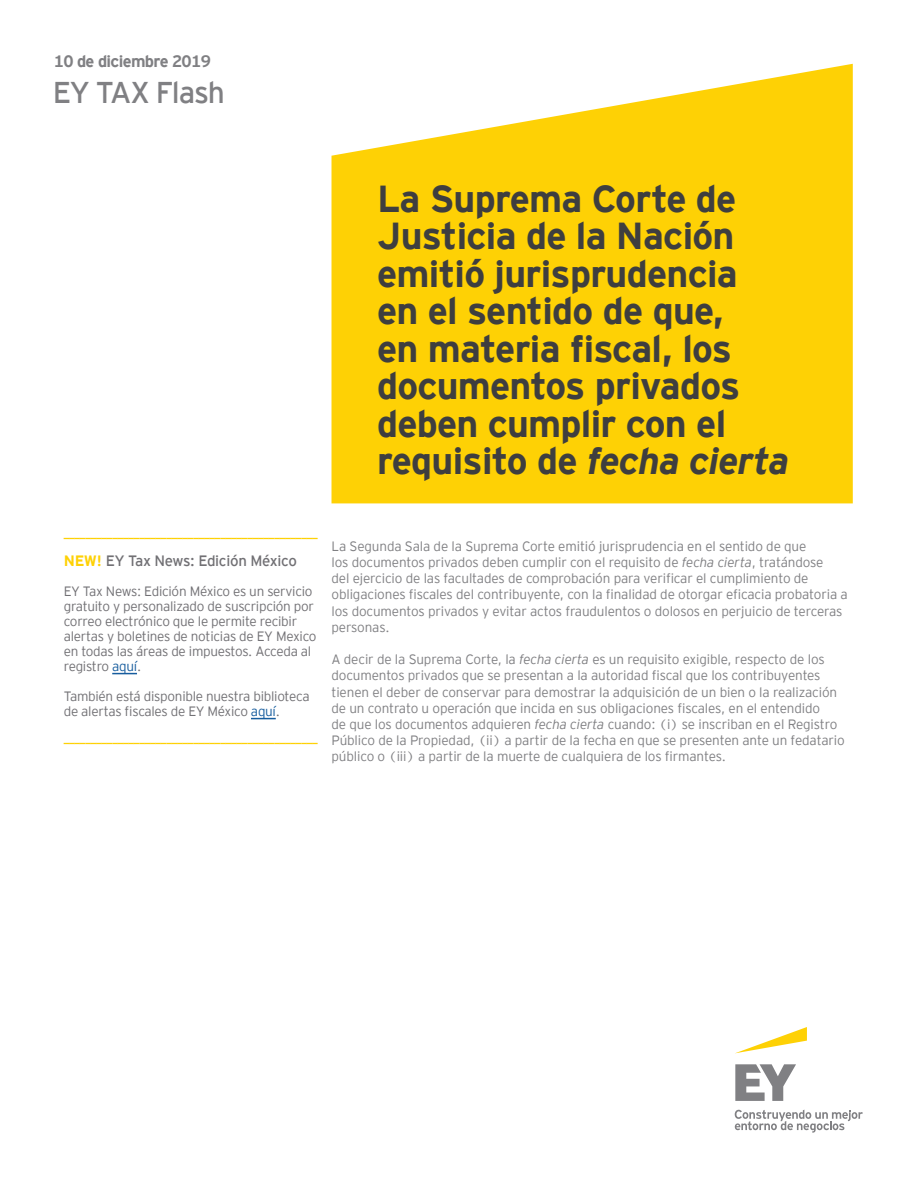
<style>
.page{position:relative;width:918px;height:1188px;background:#fff}
.page>*{position:absolute;margin:0;border:0;box-sizing:border-box;transform-origin:0 0}
.t1{font:700 37.5px/37.5px "EY Interstate";letter-spacing:-.02em;color:#3e3e3f}
.t2{font:30px "EY Interstate";letter-spacing:-.04em;color:#808083}
.t3{font:700 16.5px "EY Interstate";letter-spacing:-.04em;color:#808083}
.t4{font:15px "EY Interstate";letter-spacing:-.02em;color:#717074}
.t5{font:300 13.5px/16.2px "EY Interstate";letter-spacing:-.01em;color:#808083}
.t6{font:300 13.5px/15px "EY Interstate";letter-spacing:-.02em;color:#717074}
.t7{font:700 11.25px "EY Interstate";color:#fed105}
.s1{font-style:italic}
.s2{font-weight:700;color:#fed105}
.s3{color:#175d9e}
</style>
<div class="page">
<svg style="left:332px;top:64px;width:521px;height:440px;fill:#fed105"></svg>
<svg style="left:735px;top:1064px;width:61px;height:37px"></svg>
<svg style="left:735px;top:1110px;width:128px;height:23px"></svg>
<svg style="left:736px;top:1027px;width:71px;height:26px"></svg>
<svg style="left:112px;top:673px;width:25px;height:1px"></svg>
<svg style="left:251px;top:718px;width:25px;height:1px"></svg>
<p class="t3" style="left:54px;top:52px;width:159px">10 de diciembre 2019</p>
<p class="t2" style="left:53px;top:75px;width:174px">EY TAX Flash</p>
<p class="t1" style="left:377px;top:180px;width:414px">La Suprema Corte de<br>Justicia de la Nación emitió jurisprudencia<br>en el sentido de que,<br>en materia fiscal, los documentos privados deben cumplir con el requisito de <span class="s1">fecha cierta</span></p>
<p class="t7" style="left:64px;top:527px;width:256px">_______________________________________________</p>
<p class="t4" style="left:64px;top:553px;width:235px"><span class="s2">NEW!</span> EY Tax News: Edición México</p>
<p class="t6" style="left:64px;top:584px;width:254px">EY Tax News: Edición México es un servicio gratuito y personalizado de suscripción por correo electrónico que le permite recibir alertas y boletines de noticias de EY Mexico en todas las áreas de impuestos. Acceda al registro <span class="s3">aquí</span>.</p>
<p class="t6" style="left:64px;top:689px;width:247px">También está disponible nuestra biblioteca de alertas fiscales de EY México <span class="s3">aquí</span>.</p>
<p class="t7" style="left:64px;top:732px;width:256px">_______________________________________________</p>
<p class="t5" style="left:332px;top:538px;width:518px">La Segunda Sala de la Suprema Corte emitió jurisprudencia en el sentido de que<br>los documentos privados deben cumplir con el requisito de <span class="s1">fecha cierta</span>, tratándose<br>del ejercicio de las facultades de comprobación para verificar el cumplimiento de obligaciones fiscales del contribuyente, con la finalidad de otorgar eficacia probatoria a los documentos privados y evitar actos fraudulentos o dolosos en perjuicio de terceras personas.</p>
<p class="t5" style="left:332px;top:651px;width:515px">A decir de la Suprema Corte, la <span class="s1">fecha cierta</span> es un requisito exigible, respecto de los documentos privados que se presentan a la autoridad fiscal que los contribuyentes tienen el deber de conservar para demostrar la adquisición de un bien o la realización de un contrato u operación que incida en sus obligaciones fiscales, en el entendido<br>de que los documentos adquieren <span class="s1">fecha cierta</span> cuando: (i) se inscriban en el Registro Público de la Propiedad, (ii) a partir de la fecha en que se presenten ante un fedatario público o (iii) a partir de la muerte de cualquiera de los firmantes.</p>
</div>
